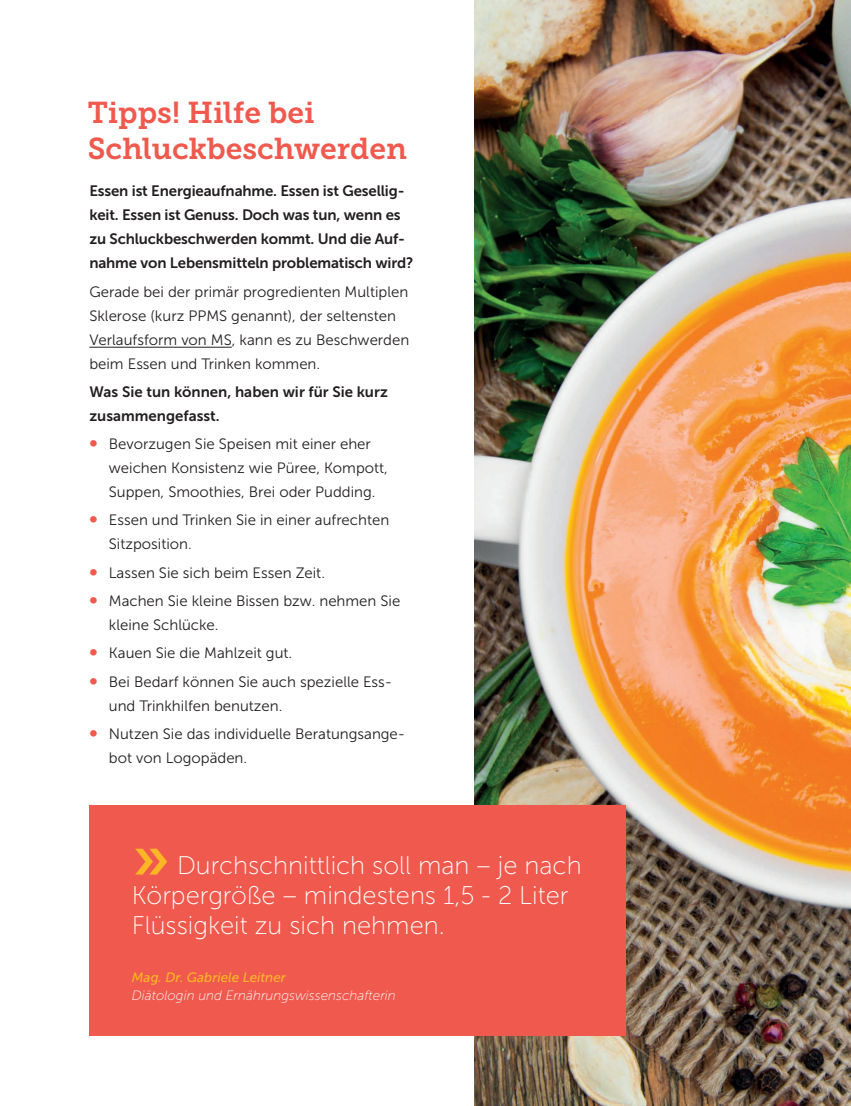
<style>
.page{position:relative;width:851px;height:1106px;background:#fff}
.page>*{position:absolute;margin:0;border:0;box-sizing:border-box;transform-origin:0 0}
.t1{font:63px "Museo Slab 700";color:#fcb525}
.t2{font:30px/36px "Museo Slab 700";color:#f0594d}
.t3{font:25.5px/30px "Museo Sans 100";color:#fff}
.t4{font:15px/24px "Museo Sans 300";color:#231f20}
.t5{font:15px/24px "Museo Sans 700";letter-spacing:-.01em;color:#231f20}
.t6{font:italic 13.5px "Museo Sans 100";color:#fff}
.t7{font:italic 13.5px "Museo Sans 500";color:#fcb525}
.s1{font-family:"Museo Sans 700";font-size:19.5px;color:#f0594d}
</style>
<div class="page">
<hr style="left:89px;top:347px;width:143px;height:1px;background:#231f20">
<img style="left:474px;top:0;width:376px;height:1106px">
<div style="left:89px;top:805px;width:536px;height:230px;background:#f0594d"></div>
<h2 class="t2" style="left:88px;top:95px;width:321px">Tipps! Hilfe bei<br>Schluckbeschwerden</h2>
<p class="t5" style="left:89px;top:179px;width:325px">Essen ist Energieaufnahme. Essen ist Gesellig&shy;keit. Essen ist Genuss. Doch was tun, wenn es zu Schluckbeschwerden kommt. Und die Auf&shy;nahme von Lebensmitteln problematisch wird?</p>
<p class="t4" style="left:89px;top:279px;width:321px">Gerade bei der primär progredienten Multiplen Sklerose (kurz PPMS genannt), der seltensten Verlaufsform von MS, kann es zu Beschwerden beim Essen und Trinken kommen.</p>
<p class="t5" style="left:89px;top:380px;width:300px">Was Sie tun können, haben wir für Sie kurz zusammengefasst.</p>
<p class="t4" style="left:109px;top:432px;width:280px;text-indent:-20px"><span class="s1">•</span> Bevorzugen Sie Speisen mit einer eher weichen Konsistenz wie Püree, Kompott,<br>Suppen, Smoothies, Brei oder Pudding.</p>
<p class="t4" style="left:109px;top:508px;width:282px;text-indent:-20px"><span class="s1">•</span> Essen und Trinken Sie in einer aufrechten<br>Sitzposition.</p>
<p class="t4" style="left:89px;top:560px;width:237px"><span class="s1">•</span> Lassen Sie sich beim Essen Zeit.</p>
<p class="t4" style="left:109px;top:589px;width:293px;text-indent:-20px"><span class="s1">•</span> Machen Sie kleine Bissen bzw. nehmen Sie kleine Schlücke.</p>
<p class="t4" style="left:89px;top:641px;width:204px"><span class="s1">•</span> Kauen Sie die Mahlzeit gut.</p>
<p class="t4" style="left:109px;top:669px;width:285px;text-indent:-20px"><span class="s1">•</span> Bei Bedarf können Sie auch spezielle Ess&shy;und Trinkhilfen benutzen.</p>
<p class="t4" style="left:109px;top:721px;width:298px;text-indent:-20px"><span class="s1">•</span> Nutzen Sie das individuelle Beratungsange&shy;bot von Logopäden.</p>
<h1 class="t1" style="left:132px;top:825px;width:39px">»</h1>
<h3 class="t3" style="left:132px;top:850px;width:451px;text-indent:45px">Durchschnittlich soll man – je nach<br>Körpergröße – mindestens 1,5 - 2 Liter<br>Flüssigkeit zu sich nehmen.</h3>
<p class="t7" style="left:132px;top:970px;width:155px">Mag. Dr. Gabriele Leitner</p>
<p class="t6" style="left:132px;top:988px;width:265px">Diätologin und Ernährungswissenschafterin</p>
</div>
